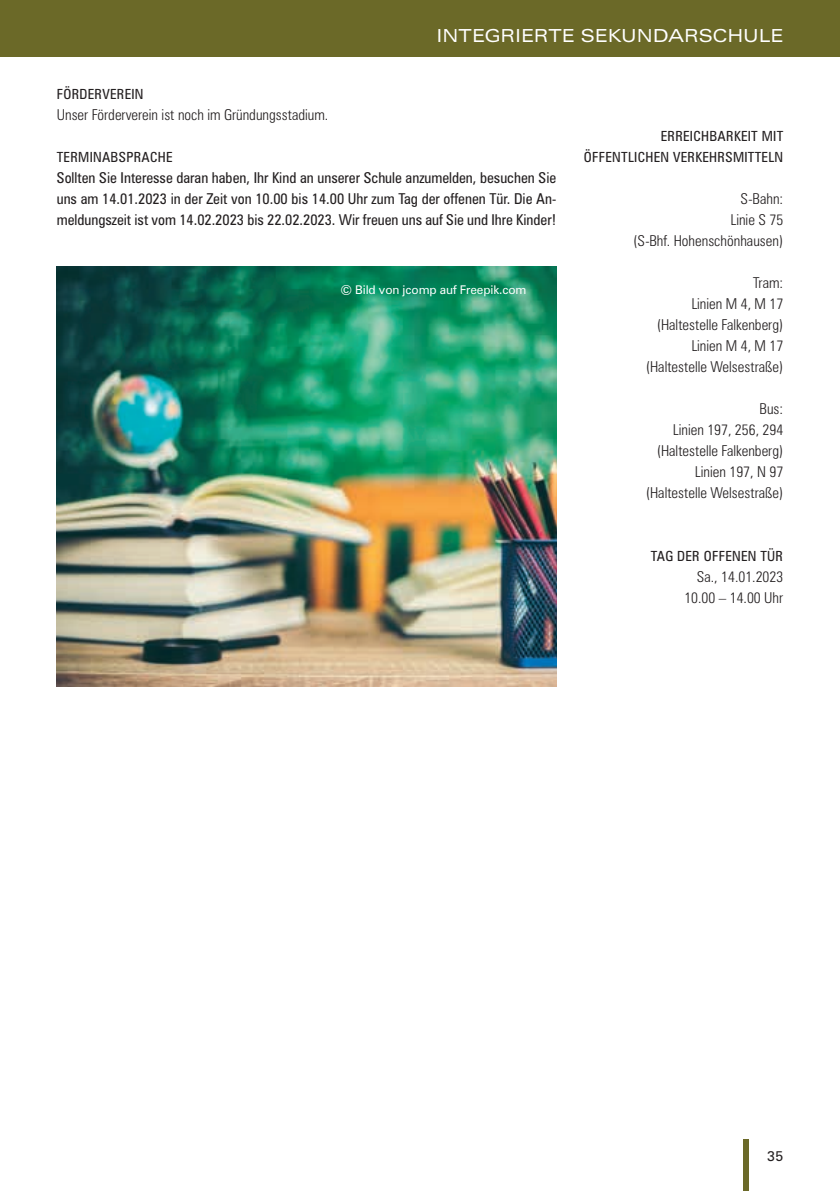
<style>
.page{position:relative;width:840px;height:1191px;background:#fff}
.page>*{position:absolute;margin:0;border:0;box-sizing:border-box;transform-origin:0 0}
.t1{font:expanded 18px "Zurich BT";letter-spacing:.005em;color:#fff}
.t2{font:300 condensed 15px/21px "Zurich BT";color:#231f20;text-align:right}
.t3{font:condensed 15px/21px "Zurich BT";color:#231f20;text-align:justify}
.t4{font:condensed 14px "Zurich BT";letter-spacing:.02em;color:#231f20}
.t5{font:14px "Zurich BT";color:#231f20}
.t6{font:12px "Zurich BT";letter-spacing:-.01em;color:#fff}
.s1{font-size:14px}
</style>
<div class="page">
<div style="left:0;top:0;width:839px;height:57px;background:#6b6928"></div>
<div style="left:743px;top:1140px;width:5px;height:51px;background:#6b6928"></div>
<img style="left:57px;top:267px;width:499px;height:420px">
<p class="t1" style="left:436px;top:25px;width:348px">INTEGRIERTE SEKUNDARSCHULE</p>
<p class="t4" style="left:57px;top:85px;width:86px">Förderverein</p>
<p class="t2" style="left:57px;top:104px;width:273px">Unser Förderverein ist noch im Gründungsstadium.</p>
<p class="t4" style="left:57px;top:148px;width:117px">Terminabsprache</p>
<p class="t3" style="left:57px;top:167px;width:500px">Sollten Sie Interesse daran haben, Ihr Kind an unserer Schule anzumelden, besuchen Sie uns am 14.01.2023 in der Zeit von 10.00 bis 14.00 Uhr zum Tag der offenen Tür. Die An&shy;meldungszeit ist vom 14.02.2023 bis 22.02.2023. Wir freuen uns auf Sie und Ihre Kinder!</p>
<p class="t6" style="left:340px;top:283px;width:187px"><span class="s1">©</span> Bild von jcomp auf Freepik.com</p>
<p class="t4" style="left:660px;top:127px;width:9px">ERREICHBAR</p>
<p class="t4" style="left:733px;top:127px;width:36px">KEIT MIT</p>
<p class="t4" style="left:583px;top:148px;width:45px">ÖFFENTLICHE</p>
<p class="t4" style="left:660px;top:148px;width:81px">N VERKEHRSMITTEL</p>
<p class="t4" style="left:774px;top:148px;width:10px">N</p>
<p class="t2" style="left:632px;top:188px;width:151px">S-Bahn:<br>Linie S 75<br>(S-Bhf. Hohenschönhausen)</p>
<p class="t2" style="left:645px;top:272px;width:139px">Tram:<br>Linien M 4, M 17 (Haltestelle Falkenberg)<br>Linien M 4, M 17 (Haltestelle Welsestraße)</p>
<p class="t2" style="left:645px;top:398px;width:139px">Bus:<br>Linien 197, 256, 294 (Haltestelle Falkenberg)<br>Linien 197, N 97 (Haltestelle Welsestraße)</p>
<p class="t4" style="left:650px;top:547px;width:9px">TAG</p>
<p class="t4" style="left:677px;top:547px;width:8px">DER</p>
<p class="t4" style="left:703px;top:547px;width:79px">OFFENEN TÜR</p>
<p class="t2" style="left:684px;top:566px;width:100px">Sa., 14.01.2023<br>10.00 – 14.00 Uhr</p>
<p class="t5" style="left:766px;top:1147px;width:17px">35</p>
</div>
